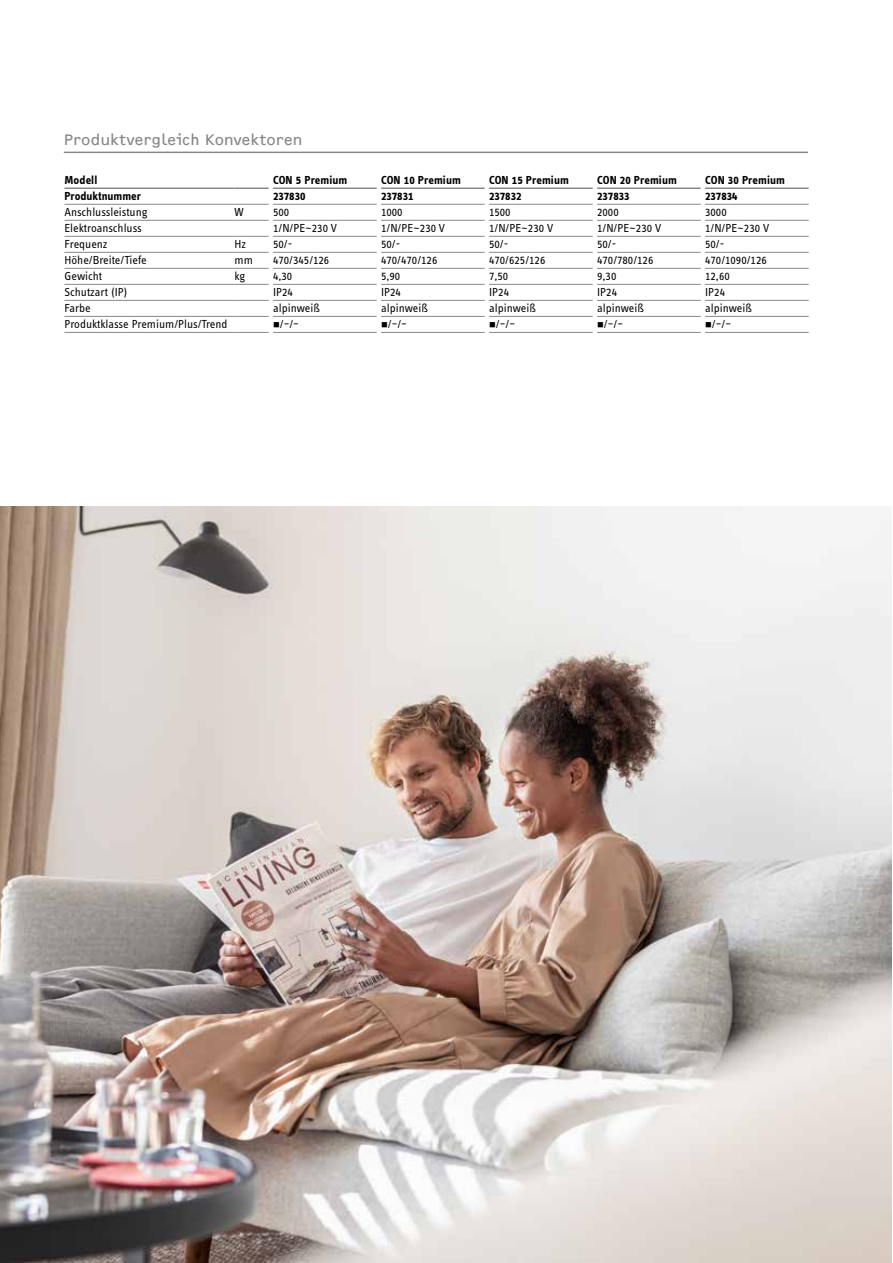
<style>
.page{position:relative;width:893px;height:1263px;background:#fff}
.page>*{position:absolute;margin:0;border:0;box-sizing:border-box;transform-origin:0 0}
.t1{font:15.75px "F2 FOCR Bczyk Com";letter-spacing:.01em;color:#878988}
.t2{font:12px "STE Info Text";color:#000}
.t3{font:700 12px "STE Info Text";color:#000}
</style>
<div class="page">
<hr style="left:64px;top:152px;width:744px;height:1px;background:#878988">
<hr style="left:64px;top:187px;width:171px;height:2px;background:#878988">
<hr style="left:235px;top:187px;width:34px;height:2px;background:#878988">
<hr style="left:273px;top:187px;width:104px;height:2px;background:#878988">
<hr style="left:381px;top:187px;width:104px;height:2px;background:#878988">
<hr style="left:489px;top:187px;width:104px;height:2px;background:#878988">
<hr style="left:597px;top:187px;width:104px;height:2px;background:#878988">
<hr style="left:705px;top:187px;width:104px;height:2px;background:#878988">
<hr style="left:64px;top:204px;width:171px;height:1px;background:#878988">
<hr style="left:235px;top:204px;width:34px;height:1px;background:#878988">
<hr style="left:273px;top:204px;width:104px;height:1px;background:#878988">
<hr style="left:381px;top:204px;width:104px;height:1px;background:#878988">
<hr style="left:489px;top:204px;width:104px;height:1px;background:#878988">
<hr style="left:597px;top:204px;width:104px;height:1px;background:#878988">
<hr style="left:705px;top:204px;width:104px;height:1px;background:#878988">
<hr style="left:64px;top:220px;width:171px;height:1px;background:#878988">
<hr style="left:235px;top:220px;width:34px;height:1px;background:#878988">
<hr style="left:273px;top:220px;width:104px;height:1px;background:#878988">
<hr style="left:381px;top:220px;width:104px;height:1px;background:#878988">
<hr style="left:489px;top:220px;width:104px;height:1px;background:#878988">
<hr style="left:597px;top:220px;width:104px;height:1px;background:#878988">
<hr style="left:705px;top:220px;width:104px;height:1px;background:#878988">
<hr style="left:64px;top:236px;width:171px;height:1px;background:#878988">
<hr style="left:235px;top:236px;width:34px;height:1px;background:#878988">
<hr style="left:273px;top:236px;width:104px;height:1px;background:#878988">
<hr style="left:381px;top:236px;width:104px;height:1px;background:#878988">
<hr style="left:489px;top:236px;width:104px;height:1px;background:#878988">
<hr style="left:597px;top:236px;width:104px;height:1px;background:#878988">
<hr style="left:705px;top:236px;width:104px;height:1px;background:#878988">
<hr style="left:64px;top:252px;width:171px;height:1px;background:#878988">
<hr style="left:235px;top:252px;width:34px;height:1px;background:#878988">
<hr style="left:273px;top:252px;width:104px;height:1px;background:#878988">
<hr style="left:381px;top:252px;width:104px;height:1px;background:#878988">
<hr style="left:489px;top:252px;width:104px;height:1px;background:#878988">
<hr style="left:597px;top:252px;width:104px;height:1px;background:#878988">
<hr style="left:705px;top:252px;width:104px;height:1px;background:#878988">
<hr style="left:64px;top:268px;width:171px;height:1px;background:#878988">
<hr style="left:235px;top:268px;width:34px;height:1px;background:#878988">
<hr style="left:273px;top:268px;width:104px;height:1px;background:#878988">
<hr style="left:381px;top:268px;width:104px;height:1px;background:#878988">
<hr style="left:489px;top:268px;width:104px;height:1px;background:#878988">
<hr style="left:597px;top:268px;width:104px;height:1px;background:#878988">
<hr style="left:705px;top:268px;width:104px;height:1px;background:#878988">
<hr style="left:64px;top:284px;width:171px;height:1px;background:#878988">
<hr style="left:235px;top:284px;width:34px;height:1px;background:#878988">
<hr style="left:273px;top:284px;width:104px;height:1px;background:#878988">
<hr style="left:381px;top:284px;width:104px;height:1px;background:#878988">
<hr style="left:489px;top:284px;width:104px;height:1px;background:#878988">
<hr style="left:597px;top:284px;width:104px;height:1px;background:#878988">
<hr style="left:705px;top:284px;width:104px;height:1px;background:#878988">
<hr style="left:64px;top:300px;width:171px;height:1px;background:#878988">
<hr style="left:235px;top:300px;width:34px;height:1px;background:#878988">
<hr style="left:273px;top:300px;width:104px;height:1px;background:#878988">
<hr style="left:381px;top:300px;width:104px;height:1px;background:#878988">
<hr style="left:489px;top:300px;width:104px;height:1px;background:#878988">
<hr style="left:597px;top:300px;width:104px;height:1px;background:#878988">
<hr style="left:705px;top:300px;width:104px;height:1px;background:#878988">
<hr style="left:64px;top:316px;width:171px;height:1px;background:#878988">
<hr style="left:235px;top:316px;width:34px;height:1px;background:#878988">
<hr style="left:273px;top:316px;width:104px;height:1px;background:#878988">
<hr style="left:381px;top:316px;width:104px;height:1px;background:#878988">
<hr style="left:489px;top:316px;width:104px;height:1px;background:#878988">
<hr style="left:597px;top:316px;width:104px;height:1px;background:#878988">
<hr style="left:705px;top:316px;width:104px;height:1px;background:#878988">
<hr style="left:64px;top:332px;width:171px;height:1px;background:#878988">
<hr style="left:235px;top:332px;width:34px;height:1px;background:#878988">
<hr style="left:273px;top:332px;width:104px;height:1px;background:#878988">
<hr style="left:381px;top:332px;width:104px;height:1px;background:#878988">
<hr style="left:489px;top:332px;width:104px;height:1px;background:#878988">
<hr style="left:597px;top:332px;width:104px;height:1px;background:#878988">
<hr style="left:705px;top:332px;width:104px;height:1px;background:#878988">
<img style="left:0;top:506px;width:892px;height:757px">
<h1 class="t1" style="left:64px;top:130px;width:240px">Produktvergleich Konvektoren</h1>
<p class="t3" style="left:64px;top:173px;width:34px">Modell</p>
<p class="t3" style="left:273px;top:173px;width:76px">CON 5 Premium</p>
<p class="t3" style="left:381px;top:173px;width:81px">CON 10 Premium</p>
<p class="t3" style="left:489px;top:173px;width:81px">CON 15 Premium</p>
<p class="t3" style="left:597px;top:173px;width:81px">CON 20 Premium</p>
<p class="t3" style="left:705px;top:173px;width:81px">CON 30 Premium</p>
<p class="t3" style="left:64px;top:189px;width:78px">Produktnummer</p>
<p class="t3" style="left:273px;top:189px;width:34px">237830</p>
<p class="t3" style="left:381px;top:189px;width:34px">237831</p>
<p class="t3" style="left:489px;top:189px;width:34px">237832</p>
<p class="t3" style="left:597px;top:189px;width:34px">237833</p>
<p class="t3" style="left:705px;top:189px;width:34px">237834</p>
<p class="t2" style="left:64px;top:205px;width:85px">Anschlussleistung</p>
<p class="t2" style="left:235px;top:205px;width:11px">W</p>
<p class="t2" style="left:273px;top:205px;width:18px">500</p>
<p class="t2" style="left:381px;top:205px;width:23px">1000</p>
<p class="t2" style="left:489px;top:205px;width:23px">1500</p>
<p class="t2" style="left:597px;top:205px;width:23px">2000</p>
<p class="t2" style="left:705px;top:205px;width:23px">3000</p>
<p class="t2" style="left:64px;top:221px;width:79px">Elektroanschluss</p>
<p class="t2" style="left:273px;top:221px;width:65px">1/N/PE~230 V</p>
<p class="t2" style="left:381px;top:221px;width:65px">1/N/PE~230 V</p>
<p class="t2" style="left:489px;top:221px;width:65px">1/N/PE~230 V</p>
<p class="t2" style="left:597px;top:221px;width:65px">1/N/PE~230 V</p>
<p class="t2" style="left:705px;top:221px;width:65px">1/N/PE~230 V</p>
<p class="t2" style="left:64px;top:237px;width:45px">Frequenz</p>
<p class="t2" style="left:235px;top:237px;width:13px">Hz</p>
<p class="t2" style="left:273px;top:237px;width:21px">50/-</p>
<p class="t2" style="left:381px;top:237px;width:21px">50/-</p>
<p class="t2" style="left:489px;top:237px;width:21px">50/-</p>
<p class="t2" style="left:597px;top:237px;width:21px">50/-</p>
<p class="t2" style="left:705px;top:237px;width:21px">50/-</p>
<p class="t2" style="left:64px;top:253px;width:84px">Höhe/Breite/Tiefe</p>
<p class="t2" style="left:235px;top:253px;width:20px">mm</p>
<p class="t2" style="left:273px;top:253px;width:58px">470/345/126</p>
<p class="t2" style="left:381px;top:253px;width:58px">470/470/126</p>
<p class="t2" style="left:489px;top:253px;width:58px">470/625/126</p>
<p class="t2" style="left:597px;top:253px;width:58px">470/780/126</p>
<p class="t2" style="left:705px;top:253px;width:63px">470/1090/126</p>
<p class="t2" style="left:64px;top:269px;width:39px">Gewicht</p>
<p class="t2" style="left:235px;top:269px;width:12px">kg</p>
<p class="t2" style="left:273px;top:269px;width:21px">4,30</p>
<p class="t2" style="left:381px;top:269px;width:21px">5,90</p>
<p class="t2" style="left:489px;top:269px;width:21px">7,50</p>
<p class="t2" style="left:597px;top:269px;width:21px">9,30</p>
<p class="t2" style="left:705px;top:269px;width:26px">12,60</p>
<p class="t2" style="left:64px;top:285px;width:64px">Schutzart (IP)</p>
<p class="t2" style="left:273px;top:285px;width:21px">IP24</p>
<p class="t2" style="left:381px;top:285px;width:21px">IP24</p>
<p class="t2" style="left:489px;top:285px;width:21px">IP24</p>
<p class="t2" style="left:597px;top:285px;width:21px">IP24</p>
<p class="t2" style="left:705px;top:285px;width:21px">IP24</p>
<p class="t2" style="left:64px;top:301px;width:28px">Farbe</p>
<p class="t2" style="left:273px;top:301px;width:48px">alpinweiß</p>
<p class="t2" style="left:381px;top:301px;width:48px">alpinweiß</p>
<p class="t2" style="left:489px;top:301px;width:48px">alpinweiß</p>
<p class="t2" style="left:597px;top:301px;width:48px">alpinweiß</p>
<p class="t2" style="left:705px;top:301px;width:48px">alpinweiß</p>
<p class="t2" style="left:64px;top:317px;width:165px">Produktklasse Premium/Plus/Trend</p>
<p class="t2" style="left:273px;top:317px;width:27px">■/–/–</p>
<p class="t2" style="left:381px;top:317px;width:27px">■/–/–</p>
<p class="t2" style="left:489px;top:317px;width:27px">■/–/–</p>
<p class="t2" style="left:597px;top:317px;width:27px">■/–/–</p>
<p class="t2" style="left:705px;top:317px;width:27px">■/–/–</p>
</div>
